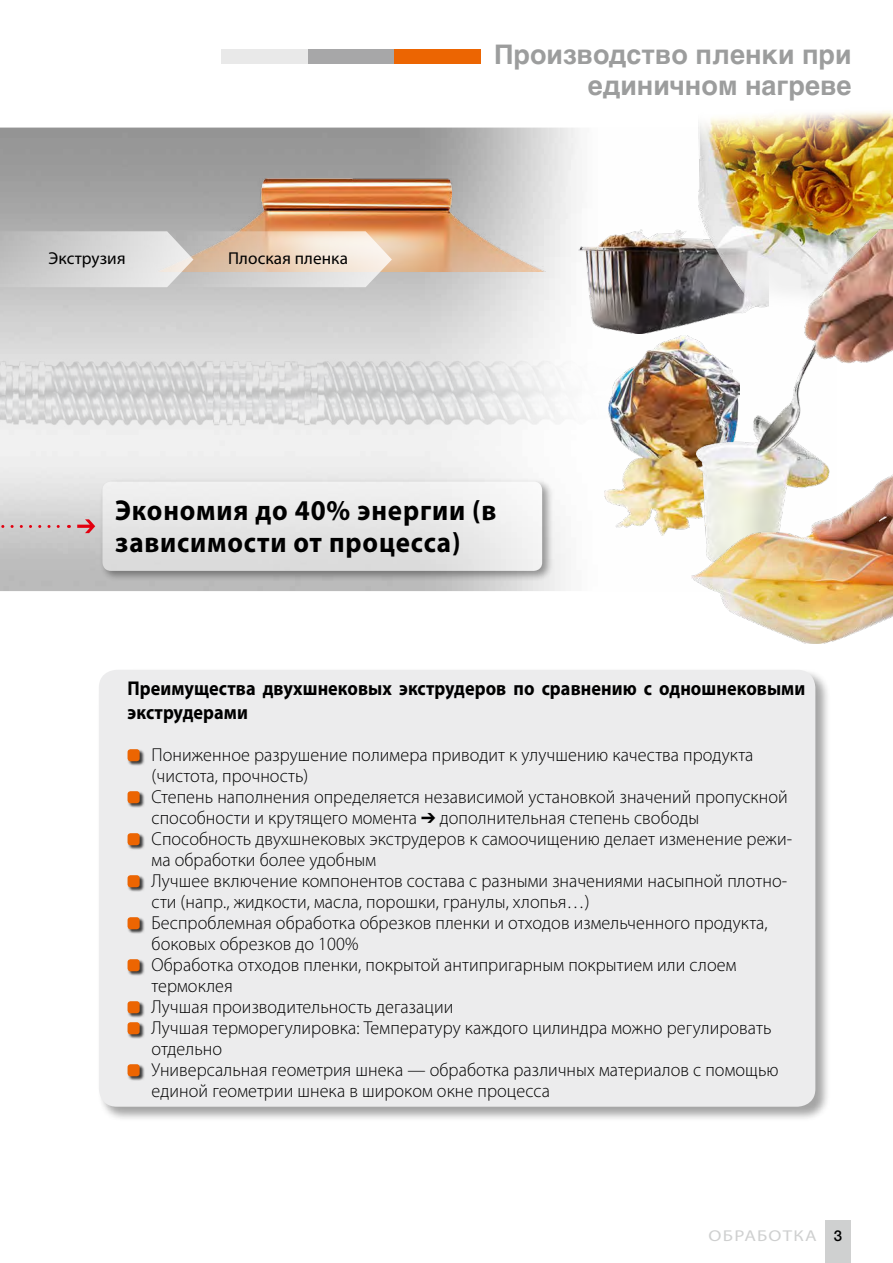
<style>
.page{position:relative;width:893px;height:1263px;background:#fff}
.page>*{position:absolute;margin:0;border:0;box-sizing:border-box;transform-origin:0 0}
.t1{font:700 28.8px/31.5px "Myriad Pro";letter-spacing:.03em;color:#000;scale:.94 1}
.t2{font:700 27px/31.5px "Helvetica Cyr";color:#9c9d9d;text-align:right}
.t3{font:700 19.95px/24px "Myriad Pro";letter-spacing:.005em;color:#000;scale:.91 1}
.t4{font:300 18.75px/21px "Myriad Pro";letter-spacing:.005em;color:#000}
.t5{font:17.25px "Myriad Pro";letter-spacing:.005em;color:#000}
.t6{font:15.75px "Myriad Pro";letter-spacing:.07em;color:#cfd0d0;scale:1.2 1}
.t7{font:500 15px "Helvetica Neue";color:#000}
</style>
<div class="page">
<div style="left:825px;top:1220px;width:25px;height:43px;background:#cfd0d0"></div>
<img style="left:0;top:128px;width:692px;height:463px">
<img style="left:157px;top:178px;width:389px;height:93px">
<svg style="left:0;top:231px;width:392px;height:56px;background:#dbd3cb"></svg>
<img style="left:0;top:358px;width:605px;height:68px">
<div style="left:99px;top:478px;width:455px;height:104px;background:#000;opacity:.81"></div>
<div style="left:102px;top:482px;width:440px;height:89px;background:#e7e7e7;border-radius:9px"></div>
<svg style="left:0;top:525px;width:69px;height:3px"></svg>
<img style="left:578px;top:230px;width:118px;height:103px">
<img style="left:698px;top:111px;width:195px;height:119px">
<img style="left:605px;top:336px;width:91px;height:200px">
<img style="left:696px;top:230px;width:197px;height:240px">
<img style="left:692px;top:470px;width:201px;height:173px">
<div style="left:98px;top:668px;width:733px;height:454px;background:#000;opacity:.36"></div>
<div style="left:99px;top:670px;width:716px;height:437px;background:#ececed;border-radius:18px"></div>
<div style="left:128px;top:749px;width:17px;height:17px;background:#000;opacity:.75"></div>
<div style="left:128px;top:749px;width:12px;height:12px;background:#ec6502;border-radius:3px"></div>
<div style="left:128px;top:791px;width:17px;height:17px;background:#000;opacity:.75"></div>
<div style="left:128px;top:791px;width:12px;height:12px;background:#ec6502;border-radius:3px"></div>
<div style="left:128px;top:833px;width:17px;height:17px;background:#000;opacity:.75"></div>
<div style="left:128px;top:833px;width:12px;height:12px;background:#ec6502;border-radius:3px"></div>
<div style="left:128px;top:875px;width:17px;height:17px;background:#000;opacity:.75"></div>
<div style="left:128px;top:875px;width:12px;height:12px;background:#ec6502;border-radius:3px"></div>
<div style="left:128px;top:917px;width:17px;height:17px;background:#000;opacity:.75"></div>
<div style="left:128px;top:917px;width:12px;height:12px;background:#ec6502;border-radius:3px"></div>
<div style="left:128px;top:959px;width:17px;height:17px;background:#000;opacity:.75"></div>
<div style="left:128px;top:959px;width:12px;height:12px;background:#ec6502;border-radius:3px"></div>
<div style="left:128px;top:1001px;width:17px;height:17px;background:#000;opacity:.75"></div>
<div style="left:128px;top:1001px;width:12px;height:12px;background:#ec6502;border-radius:3px"></div>
<div style="left:128px;top:1022px;width:17px;height:17px;background:#000;opacity:.75"></div>
<div style="left:128px;top:1022px;width:12px;height:12px;background:#ec6502;border-radius:3px"></div>
<div style="left:128px;top:1064px;width:17px;height:17px;background:#000;opacity:.75"></div>
<div style="left:128px;top:1064px;width:12px;height:12px;background:#ec6502;border-radius:3px"></div>
<div style="left:221px;top:50px;width:87px;height:14px;background:#e9e9e9"></div>
<div style="left:308px;top:50px;width:86px;height:14px;background:#a7a7a8"></div>
<div style="left:394px;top:50px;width:86px;height:14px;background:#ec6502"></div>
<svg style="left:77px;top:519px;width:18px;height:14px"></svg>
<p class="t5" style="left:49px;top:248px;width:78px">Экструзия</p>
<p class="t5" style="left:228px;top:248px;width:121px">Плоская пленка</p>
<h2 class="t2" style="left:494px;top:38px;width:359px">Производство пленки при единичном нагреве</h2>
<h1 class="t1" style="left:115px;top:494px;width:407px">Экономия до 40% энергии (в зависимости от процесса)</h1>
<p class="t3" style="left:128px;top:676px;width:746px">Преимущества двухшнековых экструдеров по сравнению с одношнековыми экструдерами</p>
<p class="t4" style="left:152px;top:744px;width:642px">Пониженное разрушение полимера приводит к улучшению качества продукта (чистота, прочность)<br>Степень наполнения определяется независимой установкой значений пропускной способности и крутящего момента ➔ дополнительная степень свободы Способность двухшнековых экструдеров к самоочищению делает изменение режи&shy;ма обработки более удобным<br>Лучшее включение компонентов состава с разными значениями насыпной плотно&shy;сти (напр., жидкости, масла, порошки, гранулы, хлопья…)<br>Беспроблемная обработка обрезков пленки и отходов измельченного продукта, боковых обрезков до 100%<br>Обработка отходов пленки, покрытой антипригарным покрытием или слоем термоклея<br>Лучшая производительность дегазации<br>Лучшая терморегулировка: Температуру каждого цилиндра можно регулировать отдельно<br>Универсальная геометрия шнека — обработка различных материалов с помощью единой геометрии шнека в широком окне процесса</p>
<p class="t6" style="left:709px;top:1226px;width:92px">ОБРАБОТКА</p>
<p class="t7" style="left:834px;top:1226px;width:10px">3</p>
</div>
